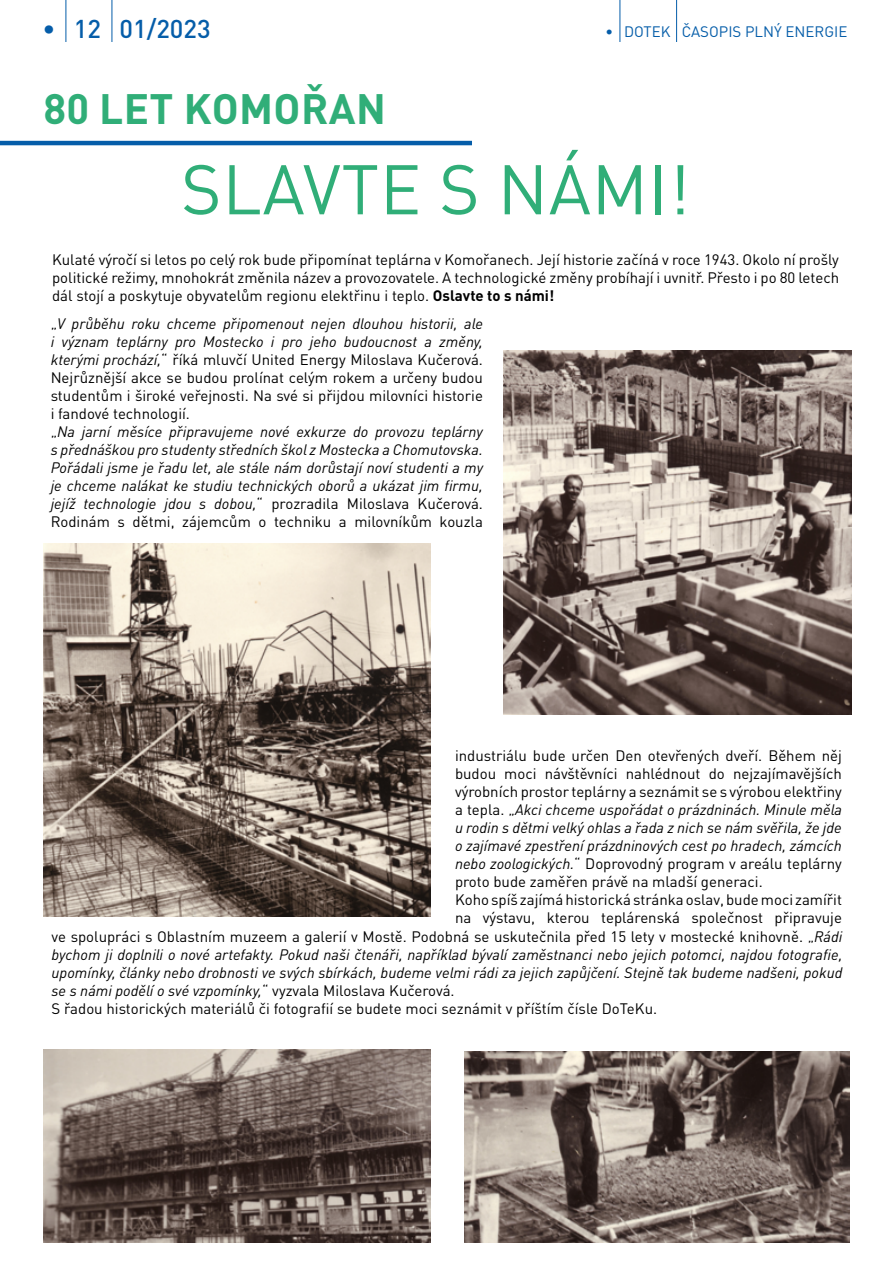
<style>
.page{position:relative;width:893px;height:1263px;background:#fff}
.page>*{position:absolute;margin:0;border:0;box-sizing:border-box;transform-origin:0 0}
.t1{font:69px "DIN Pro";letter-spacing:.01em;color:#30ae78}
.t2{font:700 42px "DIN Pro";letter-spacing:.01em;color:#30ae78}
.t3{font:500 25.5px "DIN Pro";color:#055da9}
.t4{font:italic 15px/18px "DIN Pro";color:#000}
.t5{font:15px/18px "DIN Pro";color:#000;text-align:justify}
.t6{font:15px "DIN Pro";color:#055da9}
.s1{font-weight:500}
.s2{font-weight:700}
.s3{font-style:normal}
.s4{font-style:italic}
</style>
<div class="page">
<img style="left:464px;top:1051px;width:386px;height:192px">
<img style="left:43px;top:1049px;width:387px;height:194px">
<img style="left:44px;top:543px;width:387px;height:374px">
<img style="left:504px;top:351px;width:347px;height:364px">
<hr style="left:0;top:141px;width:472px;height:4px;background:#055da9">
<hr style="left:620px;top:0;width:1px;height:42px;background:#055da9">
<hr style="left:676px;top:0;width:1px;height:42px;background:#055da9">
<hr style="left:66px;top:0;width:1px;height:42px;background:#055da9">
<hr style="left:112px;top:0;width:1px;height:42px;background:#055da9">
<h3 class="t3" style="left:43px;top:11px;width:170px">• 12 01/2023</h3>
<p class="t6" style="left:605px;top:21px;width:243px"><span class="s1">•</span> DOTEK ČASOPIS PLNÝ ENERGIE</p>
<h2 class="t2" style="left:44px;top:81px;width:344px">80 LET KOMOŘAN</h2>
<h1 class="t1" style="left:181px;top:142px;width:511px">SLAVTE S NÁMI!</h1>
<p class="t5" style="left:52px;top:249px;width:788px">Kulaté výročí si letos po celý rok bude připomínat teplárna v Komořanech. Její historie začíná v roce 1943. Okolo ní prošly politické režimy, mnohokrát změnila název a provozovatele. A technologické změny probíhají i uvnitř. Přesto i po 80 letech dál stojí a poskytuje obyvatelům regionu elektřinu i teplo. <span class="s2">Oslavte to s námi!</span></p>
<p class="t4" style="left:51px;top:313px;width:434px"><span class="s3">„</span>V průběhu roku chceme připomenout nejen dlouhou historii, ale i význam teplárny pro Mostecko i pro jeho budoucnost a změny, kterými prochází,<span class="s3">“ říká mluvčí United Energy Miloslava Kučerová.<br>Nejrůznější akce se budou prolínat celým rokem a určeny budou studentům i široké veřejnosti. Na své si přijdou milovníci historie i fandové technologií.<br>„</span>Na jarní měsíce připravujeme nové exkurze do provozu teplárny s přednáškou pro studenty středních škol z Mostecka a Chomutovska.<br>Pořádali jsme je řadu let, ale stále nám dorůstají noví studenti a my je chceme nalákat ke studiu technických oborů a ukázat jim firmu, jejíž technologie jdou s dobou,<span class="s3">“ prozradila Miloslava Kučerová.<br>Rodinám s dětmi, zájemcům o techniku a milovníkům kouzla</span></p>
<p class="t5" style="left:455px;top:746px;width:388px;text-align:left">industriálu bude určen Den otevřených dveří. Během něj budou moci návštěvníci nahlédnout do nejzajímavějších výrobních prostor teplárny a seznámit se s výrobou elektřiny a tepla. „<span class="s4">Akci chceme uspořádat o prázdninách. Minule měla u rodin s dětmi velký ohlas a řada z nich se nám svěřila, že jde o zajímavé zpestření prázdninových cest po hradech, zámcích nebo zoologických.</span>“ Doprovodný program v areálu teplárny proto bude zaměřen právě na mladší generaci.<br>Koho spíš zajímá historická stránka oslav, bude moci zamířit na výstavu, kterou teplárenská společnost připravuje</p>
<p class="t4" style="left:52px;top:926px;width:792px"><span class="s3">ve spolupráci s Oblastním muzeem a galerií v Mostě. Podobná se uskutečnila před 15 lety v mostecké knihovně. „</span>Rádi bychom ji doplnili o nové artefakty. Pokud naši čtenáři, například bývalí zaměstnanci nebo jejich potomci, najdou fotografie, upomínky, články nebo drobnosti ve svých sbírkách, budeme velmi rádi za jejich zapůjčení. Stejně tak budeme nadšeni, pokud se s námi podělí o své vzpomínky,<span class="s3">“ vyzvala Miloslava Kučerová.<br>S řadou historických materiálů či fotografií se budete moci seznámit v příštím čísle DoTeKu.</span></p>
</div>
